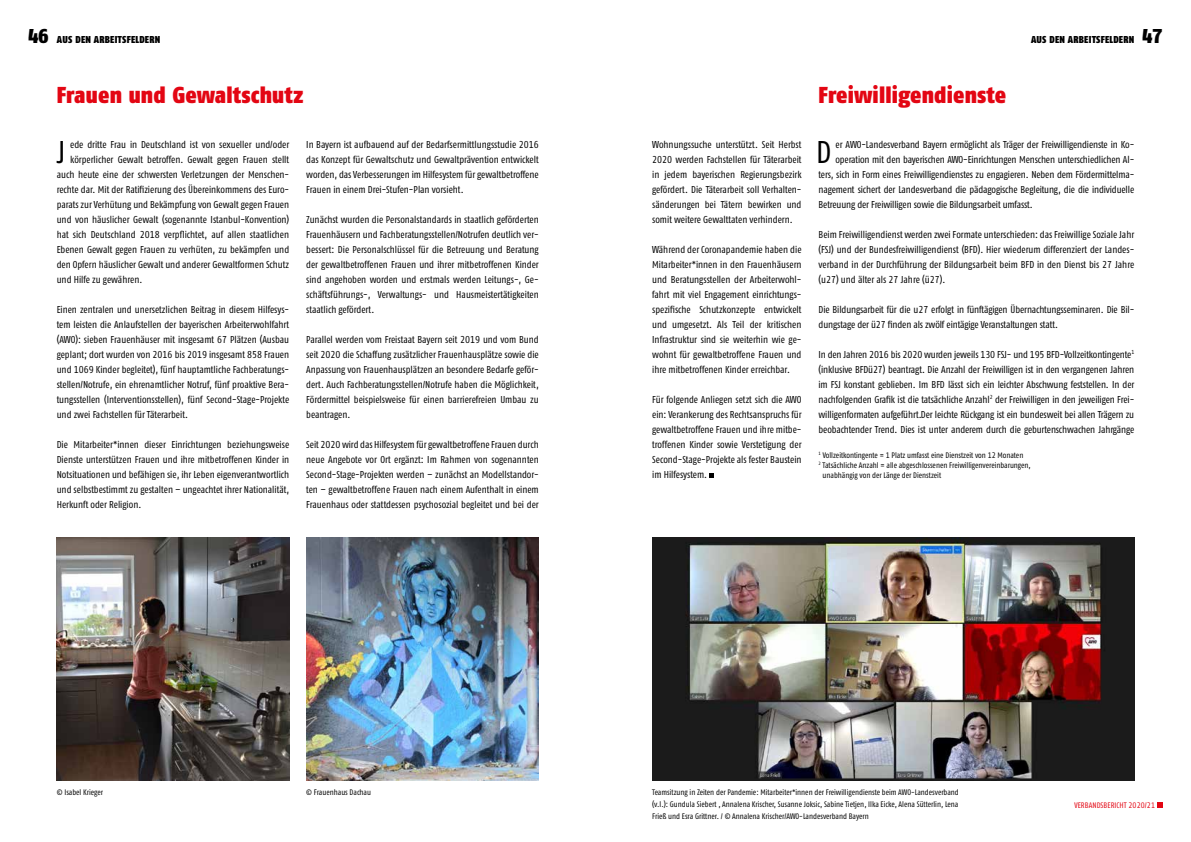
<style>
.page{position:relative;width:1191px;height:842px;background:#fff}
.page>*{position:absolute;margin:0;border:0;box-sizing:border-box;transform-origin:0 0}
.t1{font:31.4px "Fago Co Regular Tf";color:#000}
.t2{font:23px "Fago Co Black Tf";letter-spacing:.01em;color:#e30613}
.t3{font:20px "Fago Co Black Tf";color:#000}
.t4{font:10px/15px "Fago Co Regular Tf";letter-spacing:-.01em;color:#000;text-align:justify}
.t5{font:10px "Fago Co Black Tf";letter-spacing:.02em;color:#000}
.t6{font:8px/12px "Fago Co Regular Tf";color:#000;text-align:justify}
.t7{font:8px "Fago Co Regular Tf";letter-spacing:.01em;color:#e30613}
</style>
<div class="page">
<svg style="left:1157px;top:802px;width:5px;height:6px"></svg>
<svg style="left:709px;top:473px;width:5px;height:5px"></svg>
<img style="left:652px;top:538px;width:482px;height:243px">
<img style="left:57px;top:538px;width:232px;height:243px">
<img style="left:306px;top:538px;width:233px;height:243px">
<h3 class="t3" style="left:28px;top:23px;width:21px">46</h3>
<h3 class="t3" style="left:1142px;top:23px;width:21px">47</h3>
<p class="t5" style="left:57px;top:33px;width:105px">AUS DEN ARBEITSFELDERN</p>
<p class="t5" style="left:1031px;top:33px;width:105px">AUS DEN ARBEITSFELDERN</p>
<h2 class="t2" style="left:57px;top:81px;width:248px">Frauen und Gewaltschutz</h2>
<h1 class="t1" style="left:57px;top:134px;width:10px">J</h1>
<p class="t4" style="left:70px;top:136px;width:220px">ede dritte Frau in Deutschland ist von sexueller und/oder</p>
<p class="t4" style="left:70px;top:151px;width:220px">körperlicher Gewalt betroffen. Gewalt gegen Frauen stellt</p>
<p class="t4" style="left:57px;top:166px;width:234px">auch heute eine der schwersten Verletzungen der Menschen-</p>
<p class="t4" style="left:57px;top:181px;width:234px">rechte dar. Mit der Ratifizierung des Übereinkommens des Euro-</p>
<p class="t4" style="left:57px;top:196px;width:234px">parats zur Verhütung und Bekämpfung von Gewalt gegen Frauen</p>
<p class="t4" style="left:57px;top:211px;width:234px">und von häuslicher Gewalt (sogenannte Istanbul-Konvention)</p>
<p class="t4" style="left:57px;top:226px;width:234px">hat sich Deutschland 2018 verpflichtet, auf allen staatlichen</p>
<p class="t4" style="left:57px;top:241px;width:234px">Ebenen Gewalt gegen Frauen zu verhüten, zu bekämpfen und</p>
<p class="t4" style="left:57px;top:256px;width:234px">den Opfern häuslicher Gewalt und anderer Gewaltformen Schutz</p>
<p class="t4" style="left:57px;top:271px;width:87px">und Hilfe zu gewähren.</p>
<p class="t4" style="left:57px;top:301px;width:234px">Einen zentralen und unersetzlichen Beitrag in diesem Hilfesys&shy;tem leisten die Anlaufstellen der bayerischen Arbeiterwohlfahrt (AWO): sieben Frauenhäuser mit insgesamt 67 Plätzen (Ausbau geplant; dort wurden von 2016 bis 2019 insgesamt 858 Frauen und 1069 Kinder begleitet), fünf hauptamtliche Fachberatungs&shy;stellen/Notrufe, ein ehrenamtlicher Notruf, fünf proaktive Bera&shy;tungsstellen (Interventionsstellen), fünf Second-Stage-Projekte und zwei Fachstellen für Täterarbeit.</p>
<p class="t4" style="left:57px;top:436px;width:234px">Die Mitarbeiter*innen dieser Einrichtungen beziehungsweise Dienste unterstützen Frauen und ihre mitbetroffenen Kinder in Notsituationen und befähigen sie, ihr Leben eigenverantwortlich und selbstbestimmt zu gestalten – ungeachtet ihrer Nationalität, Herkunft oder Religion.</p>
<p class="t4" style="left:306px;top:136px;width:234px">In Bayern ist aufbauend auf der Bedarfsermittlungsstudie 2016 das Konzept für Gewaltschutz und Gewaltprävention entwickelt worden, das Verbesserungen im Hilfesystem für gewaltbetroffene Frauen in einem Drei-Stufen-Plan vorsieht.</p>
<p class="t4" style="left:306px;top:211px;width:234px">Zunächst wurden die Personalstandards in staatlich geförderten Frauenhäusern und Fachberatungsstellen/Notrufen deutlich ver&shy;bessert: Die Personalschlüssel für die Betreuung und Beratung der gewaltbetroffenen Frauen und ihrer mitbetroffenen Kinder sind angehoben worden und erstmals werden Leitungs-, Ge&shy;schäftsführungs-, Verwaltungs- und Hausmeistertätigkeiten staatlich gefördert.</p>
<p class="t4" style="left:306px;top:331px;width:234px">Parallel werden vom Freistaat Bayern seit 2019 und vom Bund seit 2020 die Schaffung zusätzlicher Frauenhausplätze sowie die Anpassung von Frauenhausplätzen an besondere Bedarfe geför&shy;dert. Auch Fachberatungsstellen/Notrufe haben die Möglichkeit, Fördermittel beispielsweise für einen barrierefreien Umbau zu beantragen.</p>
<p class="t4" style="left:306px;top:436px;width:234px">Seit 2020 wird das Hilfesystem für gewaltbetroffene Frauen durch neue Angebote vor Ort ergänzt: Im Rahmen von sogenannten Second-Stage-Projekten werden – zunächst an Modellstandor&shy;ten – gewaltbetroffene Frauen nach einem Aufenthalt in einem Frauenhaus oder stattdessen psychosozial begleitet und bei der</p>
<p class="t4" style="left:652px;top:136px;width:151px">Wohnungssuche unterstützt. Seit Herbst 2020 werden Fachstellen für Täterarbeit in jedem bayerischen Regierungsbezirk gefördert. Die Täterarbeit soll Verhalten&shy;sänderungen bei Tätern bewirken und somit weitere Gewalttaten verhindern.</p>
<p class="t4" style="left:652px;top:241px;width:151px">Während der Coronapandemie haben die Mitarbeiter*innen in den Frauenhäusern und Beratungsstellen der Arbeiterwohl&shy;fahrt mit viel Engagement einrichtungs&shy;spezifische Schutzkonzepte entwickelt und umgesetzt. Als Teil der kritischen Infrastruktur sind sie weiterhin wie ge&shy;wohnt für gewaltbetroffene Frauen und ihre mitbetroffenen Kinder erreichbar.</p>
<p class="t4" style="left:652px;top:391px;width:151px">Für folgende Anliegen setzt sich die AWO ein: Verankerung des Rechtsanspruchs für gewaltbetroffene Frauen und ihre mitbe&shy;troffenen Kinder sowie Verstetigung der Second-Stage-Projekte als fester Baustein im Hilfesystem.</p>
<h2 class="t2" style="left:818px;top:81px;width:189px">Freiwilligendienste</h2>
<h1 class="t1" style="left:816px;top:134px;width:17px">D</h1>
<p class="t4" style="left:835px;top:136px;width:300px">er AWO-Landesverband Bayern ermöglicht als Träger der Freiwilligendienste in Ko-</p>
<p class="t4" style="left:835px;top:151px;width:300px">operation mit den bayerischen AWO-Einrichtungen Menschen unterschiedlichen Al-</p>
<p class="t4" style="left:818px;top:166px;width:317px">ters, sich in Form eines Freiwilligendienstes zu engagieren. Neben dem Fördermittelma-</p>
<p class="t4" style="left:818px;top:181px;width:317px">nagement sichert der Landesverband die pädagogische Begleitung, die die individuelle</p>
<p class="t4" style="left:818px;top:196px;width:216px">Betreuung der Freiwilligen sowie die Bildungsarbeit umfasst.</p>
<p class="t4" style="left:818px;top:226px;width:317px">Beim Freiwilligendienst werden zwei Formate unterschieden: das Freiwillige Soziale Jahr (FSJ) und der Bundesfreiwilligendienst (BFD). Hier wiederum differenziert der Landes&shy;verband in der Durchführung der Bildungsarbeit beim BFD in den Dienst bis 27 Jahre (u27) und älter als 27 Jahre (ü27).</p>
<p class="t4" style="left:818px;top:301px;width:317px">Die Bildungsarbeit für die u27 erfolgt in fünftägigen Übernachtungsseminaren. Die Bil&shy;dungstage der ü27 finden als zwölf eintägige Veranstaltungen statt.</p>
<p class="t4" style="left:818px;top:346px;width:317px">In den Jahren 2016 bis 2020 wurden jeweils 130 FSJ- und 195 BFD-Vollzeitkontingente<sup>1 </sup>(inklusive BFDü27) beantragt. Die Anzahl der Freiwilligen ist in den vergangenen Jahren im FSJ konstant geblieben. Im BFD lässt sich ein leichter Abschwung feststellen. In der nachfolgenden Grafik ist die tatsächliche Anzahl<sup>2</sup> der Freiwilligen in den jeweiligen Frei&shy;willigenformaten aufgeführt. Der leichte Rückgang ist ein bundesweit bei allen Trägern zu beobachtender Trend. Dies ist unter anderem durch die geburtenschwachen Jahrgänge</p>
<p class="t6" style="left:818px;top:449px;width:206px"><sup>1</sup> Vollzeitkontingente = 1 Platz umfasst eine Dienstzeit von 12 Monaten</p>
<p class="t6" style="left:818px;top:459px;width:214px"><sup>2</sup> Tatsächliche Anzahl = alle abgeschlossenen Freiwilligenvereinbarungen,</p>
<p class="t6" style="left:822px;top:469px;width:120px">unabhängig von der Länge der Dienstzeit</p>
<p class="t6" style="left:57px;top:786px;width:48px">© Isabel Krieger</p>
<p class="t6" style="left:306px;top:786px;width:66px">© Frauenhaus Dachau</p>
<p class="t6" style="left:652px;top:786px;width:308px">Teamsitzung in Zeiten der Pandemie: Mitarbeiter*innen der Freiwilligendienste beim AWO-Landesverband (v.l.): Gundula Siebert , Annalena Krischer, Susanne Joksic, Sabine Tietjen, Ilka Eicke, Alena Sütterlin, Lena Frieß und Esra Grittner. / © Annalena Krischer/AWO-Landesverband Bayern</p>
<p class="t7" style="left:1074px;top:800px;width:82px">VERBANDSBERICHT 2020/21</p>
</div>
